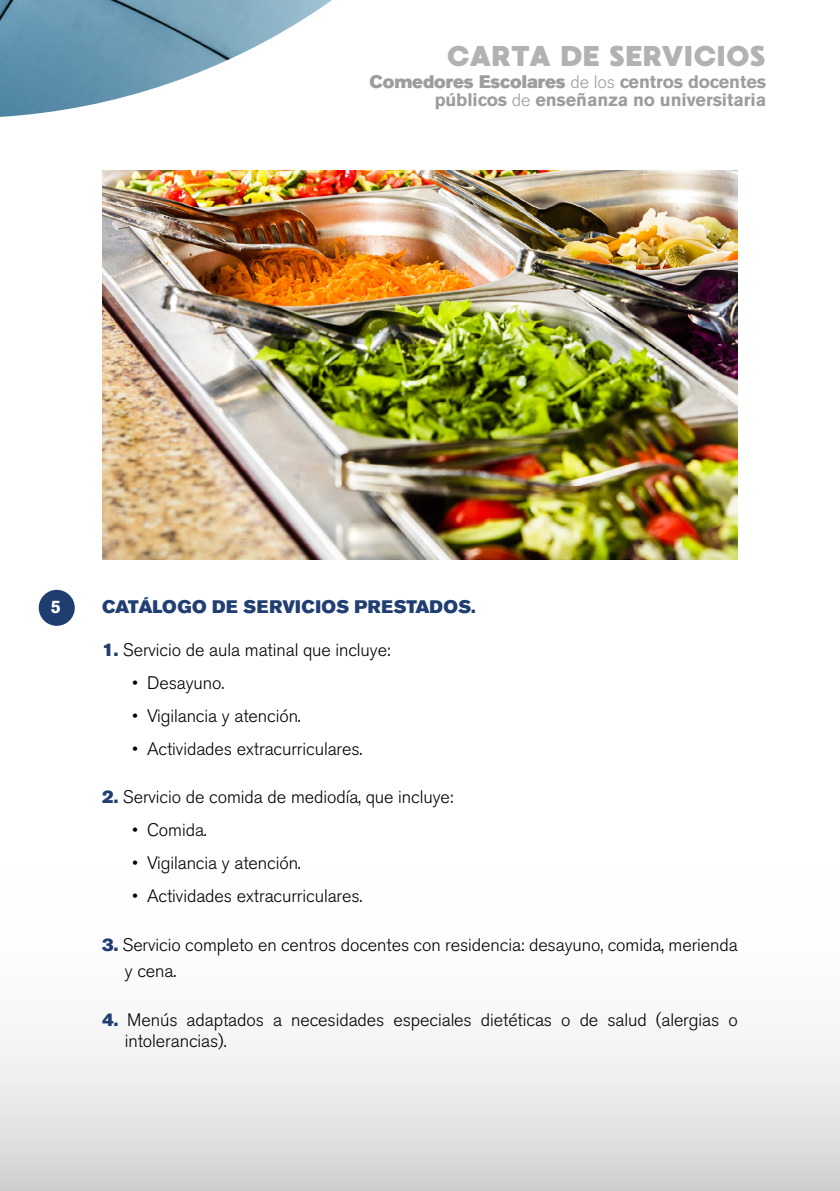
<style>
.page{position:relative;width:840px;height:1191px;background:#fff}
.page>*{position:absolute;margin:0;border:0;box-sizing:border-box;transform-origin:0 0}
.t1{font:28.6px "MADE Waffle Soft";letter-spacing:-.015em;color:#b3b2b2}
.t2{font:300 18px/26px "Akzidenz Grotesk BE";letter-spacing:-.005em;color:#000}
.t3{font:18px "Akzidenz Grotesk BE Super";letter-spacing:-.005em;color:#9d9d9c}
.t4{font:700 18px "Akzidenz Grotesk BE";letter-spacing:-.005em;color:#9d9d9c}
.t5{font:18px "Akzidenz Grotesk BE Super";letter-spacing:.015em;color:#203e71}
.t6{font:700 18px "Akzidenz Grotesk BE";color:#fff}
.s1{font-family:"Akzidenz Grotesk BE";font-weight:300}
.s2{font-family:"Akzidenz Grotesk BE";font-weight:700}
.s3{font-weight:300}
.s4{font-family:"Akzidenz Grotesk BE Super";font-weight:400;color:#203e71}
</style>
<div class="page">
<img style="left:0;top:0;width:332px;height:117px">
<div style="left:39px;top:590px;width:36px;height:36px;background:#1f3e70;border-radius:50%"></div>
<img style="left:102px;top:170px;width:635px;height:389px">
<h1 class="t1" style="left:446px;top:39px;width:321px">CARTA DE SERVICIOS</h1>
<p class="t3" style="left:369px;top:71px;width:398px">Comedores Escolares <span class="s1">de los</span> <span class="s2">centros docentes</span></p>
<p class="t4" style="left:434px;top:89px;width:333px">públicos <span class="s3">de</span> enseñanza no universitaria</p>
<p class="t6" style="left:51px;top:596px;width:12px">5</p>
<p class="t5" style="left:102px;top:596px;width:375px">CATÁLOGO DE SERVICIOS PRESTADOS.</p>
<p class="t2" style="left:102px;top:637px;width:290px"><span class="s4">1.</span> Servicio de aula matinal que incluye:</p>
<p class="t2" style="left:132px;top:670px;width:94px">• Desayuno.</p>
<p class="t2" style="left:132px;top:703px;width:170px">• Vigilancia y atención.</p>
<p class="t2" style="left:132px;top:736px;width:232px">• Actividades extracurriculares.</p>
<p class="t2" style="left:102px;top:784px;width:353px"><span class="s4">2.</span> Servicio de comida de mediodía, que incluye:</p>
<p class="t2" style="left:132px;top:817px;width:76px">• Comida.</p>
<p class="t2" style="left:132px;top:850px;width:170px">• Vigilancia y atención.</p>
<p class="t2" style="left:132px;top:883px;width:232px">• Actividades extracurriculares.</p>
<p class="t2" style="left:125px;top:932px;width:614px;text-indent:-23px"><span class="s4">3.</span> Servicio completo en centros docentes con residencia: desayuno, comida, merienda y cena.</p>
<p class="t2" style="left:125px;top:1009px;width:614px;line-height:21.6px;text-indent:-23px"><span class="s4">4.</span> Menús adaptados a necesidades especiales dietéticas o de salud (alergias o intolerancias).</p>
</div>
